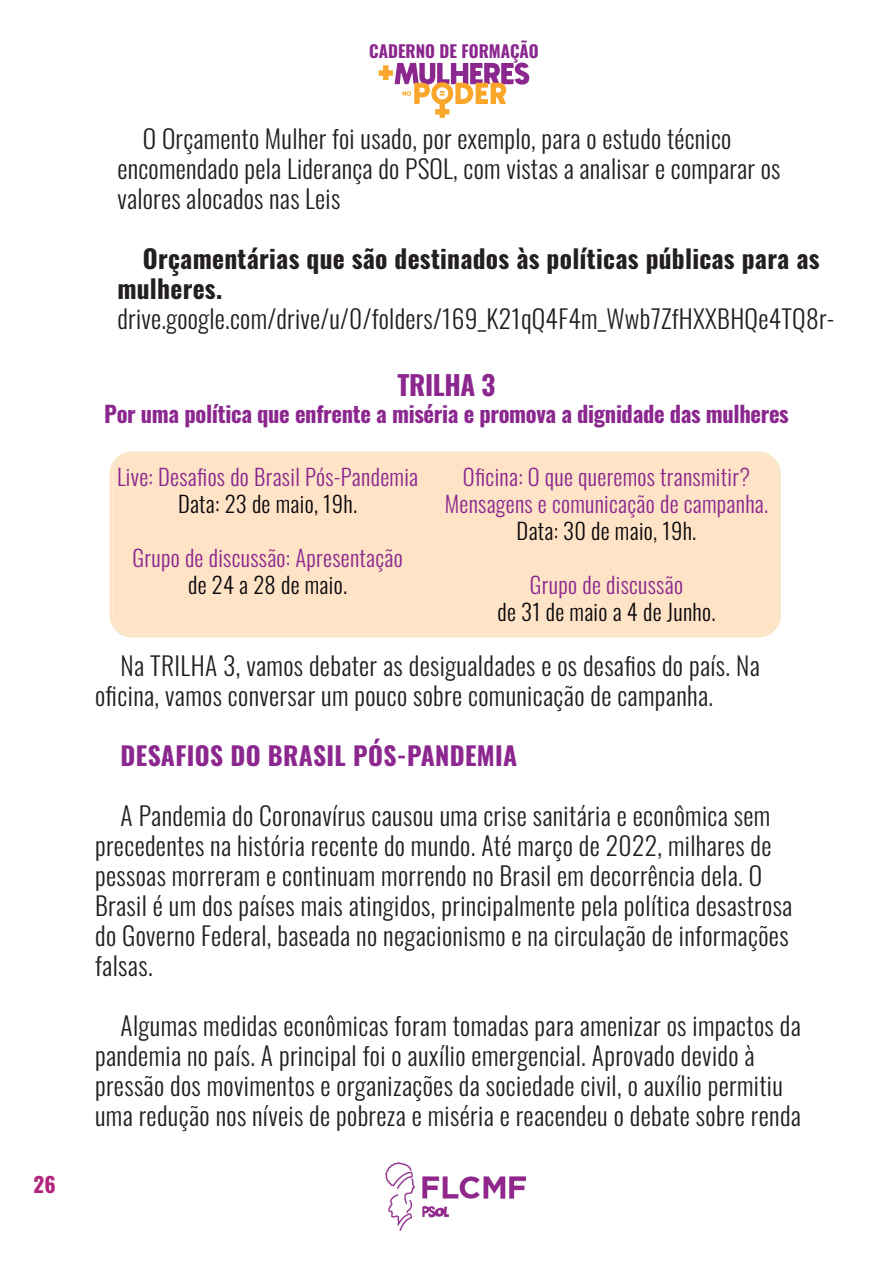
<style>
.page{position:relative;width:893px;height:1263px;background:#fff}
.page>*{position:absolute;margin:0;border:0;box-sizing:border-box;transform-origin:0 0}
.t1{font:700 27px "Oswald";letter-spacing:-.015em;color:#8b278f}
.t2{font:300 25.5px/30px "Oswald";letter-spacing:.015em;color:#231f20}
.t3{font:700 25.5px/30px "Oswald";letter-spacing:.01em;color:#231f20}
.t4{font:700 25.5px "Oswald";letter-spacing:.015em;color:#8b278f}
.t5{font:300 22.5px/27px "Oswald";letter-spacing:.015em;color:#8b278f;text-align:center}
.t6{font:300 22.5px "Oswald";letter-spacing:.015em;color:#0b090c}
.t7{font:700 22.5px "Oswald";letter-spacing:-.015em;color:#8b278f}
.t8{font:700 21px "Oswald";color:#b3247d}
.t9{font:700 16.95px "Oswald";color:#8b278f}
</style>
<div class="page">
<div style="left:110px;top:451px;width:671px;height:186px;background:#fee3c6"></div>
<svg style="left:379px;top:63px;width:150px;height:55px"></svg>
<img style="left:385px;top:1162px;width:141px;height:68px">
<p class="t8" style="left:34px;top:1173px;width:24px">26</p>
<p class="t9" style="left:369px;top:42px;width:171px">CADERNO DE FORMAÇÃO</p>
<p class="t2" style="left:117px;top:120px;width:665px;text-indent:26px">O Orçamento Mulher foi usado, por exemplo, para o estudo técnico encomendado pela Liderança do PSOL, com vistas a analisar e comparar os valores alocados nas Leis</p>
<p class="t3" style="left:117px;top:245px;width:704px;text-indent:26px">Orçamentárias que são destinados às políticas públicas para as mulheres.</p>
<p class="t2" style="left:117px;top:300px;width:718px">drive.google.com/drive/u/0/folders/169_K21qQ4F4m_Wwb7ZfHXXBHQe4TQ8r-</p>
<p class="t1" style="left:398px;top:370px;width:99px">TRILHA 3</p>
<p class="t7" style="left:104px;top:402px;width:686px">Por uma política que enfrente a miséria e promova a dignidade das mulheres</p>
<p class="t5" style="left:117px;top:460px;width:303px">Live: Desafios do Brasil Pós-Pandemia</p>
<p class="t6" style="left:178px;top:484px;width:180px">Data: 23 de maio, 19h.</p>
<p class="t5" style="left:133px;top:541px;width:272px">Grupo de discussão: Apresentação</p>
<p class="t6" style="left:188px;top:565px;width:161px">de 24 a 28 de maio.</p>
<p class="t5" style="left:445px;top:460px;width:325px">Oficina: O que queremos transmitir?<br>Mensagens e comunicação de campanha.</p>
<p class="t6" style="left:517px;top:511px;width:181px">Data: 30 de maio, 19h.</p>
<p class="t5" style="left:530px;top:568px;width:155px">Grupo de discussão</p>
<p class="t6" style="left:497px;top:592px;width:219px">de 31 de maio a 4 de Junho.</p>
<p class="t2" style="left:95px;top:648px;width:666px;text-indent:26px">Na TRILHA 3, vamos debater as desigualdades e os desafios do país. Na oficina, vamos conversar um pouco sobre comunicação de campanha.</p>
<p class="t4" style="left:121px;top:742px;width:398px">DESAFIOS DO BRASIL PÓS-PANDEMIA</p>
<p class="t2" style="left:95px;top:798px;width:699px;text-indent:26px">A Pandemia do Coronavírus causou uma crise sanitária e econômica sem precedentes na história recente do mundo. Até março de 2022, milhares de pessoas morreram e continuam morrendo no Brasil em decorrência dela. O Brasil é um dos países mais atingidos, principalmente pela política desastrosa do Governo Federal, baseada no negacionismo e na circulação de informações falsas.</p>
<p class="t2" style="left:95px;top:1008px;width:707px;text-indent:26px">Algumas medidas econômicas foram tomadas para amenizar os impactos da pandemia no país. A principal foi o auxílio emergencial. Aprovado devido à pressão dos movimentos e organizações da sociedade civil, o auxílio permitiu uma redução nos níveis de pobreza e miséria e reacendeu o debate sobre renda</p>
</div>
